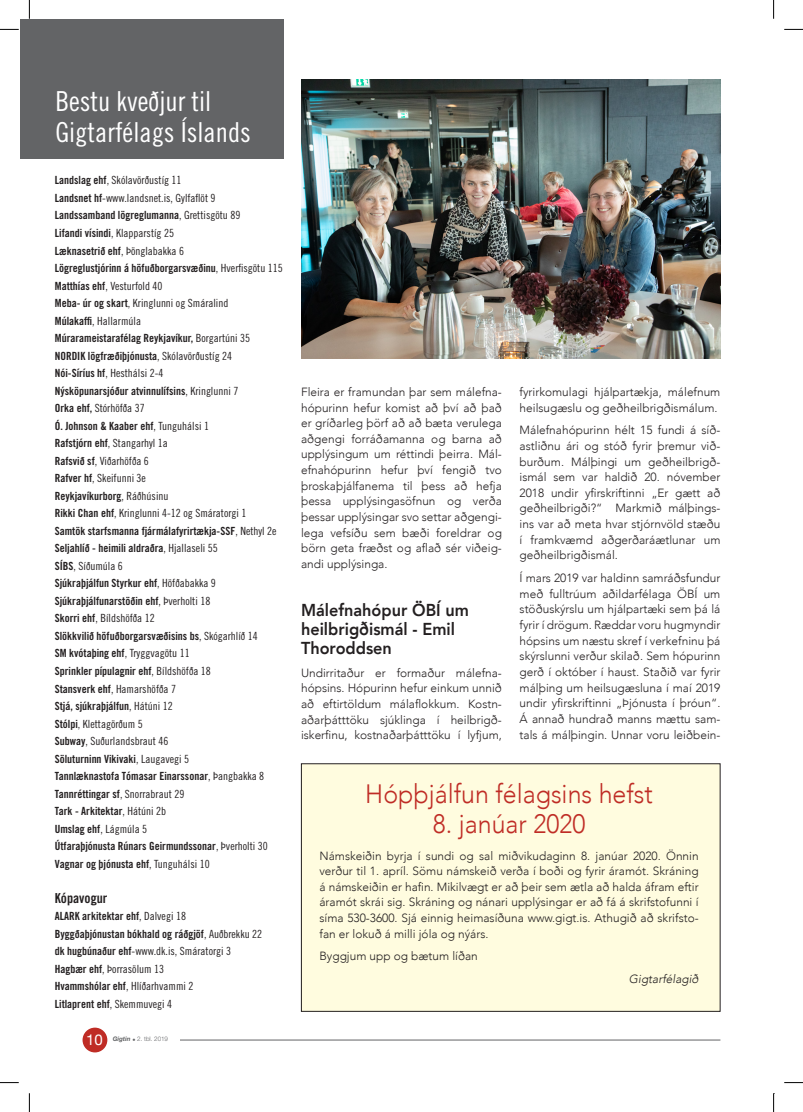
<style>
.page{position:relative;width:803px;height:1112px;background:#fff}
.page>*{position:absolute;margin:0;border:0;box-sizing:border-box;transform-origin:0 0}
.t1{font:27.5px/31.2px "Trade Gothic Cond Eighteen";color:#fff}
.t2{font:300 26.5px "Avenir";color:#bf2c25;scale:.94 1}
.t3{font:800 17.25px/18.8px "Avenir";color:#231f20;scale:.94 1}
.t4{font:15px "Helvetica Neue";color:#fff}
.t5{font:13.75px "Trade Gothic Bold Cond Twenty";color:#231f20}
.t6{font:300 11.88px/15.6px "Avenir";color:#231f20;text-align:justify}
.t7{font:italic 300 11.88px "Avenir";color:#231f20}
.t8{font:11.25px/17.5px "Trade Gothic Bold Cond Twenty";color:#231f20}
.t9{font:11.25px/17.5px "Trade Gothic Cond Eighteen";color:#231f20}
.t10{font:300 6.25px "Helvetica Neue";color:#636466}
.s1{font-family:"Trade Gothic Bold Cond Twenty"}
.s2{font-family:"Trade Gothic Cond Eighteen"}
.s3{font-weight:700;font-style:italic}
.s4{font-weight:700}
</style>
<div class="page">
<div style="left:83px;top:1027px;width:24px;height:25px;background:#bf2c25;border-radius:50%"></div>
<hr style="left:180px;top:1039px;width:540px;height:1px;background:#636466">
<img style="left:301px;top:79px;width:419px;height:280px">
<div style="left:20px;top:19px;width:264px;height:139px;background:#636466"></div>
<div style="left:301px;top:763px;width:419px;height:248px;background:#fffcdf"></div>
<div style="left:301px;top:763px;width:419px;height:248px;border:1px solid #231f20"></div>
<svg style="left:0;top:29px;width:19px;height:1px"></svg>
<svg style="left:784px;top:29px;width:19px;height:1px"></svg>
<svg style="left:0;top:1082px;width:19px;height:1px"></svg>
<svg style="left:784px;top:1082px;width:19px;height:1px"></svg>
<svg style="left:29px;top:0;width:1px;height:19px"></svg>
<svg style="left:29px;top:1093px;width:1px;height:18px"></svg>
<svg style="left:773px;top:0;width:1px;height:19px"></svg>
<svg style="left:773px;top:1093px;width:2px;height:18px"></svg>
<h1 class="t1" style="left:55px;top:85px;width:197px">Bestu kveðjur til<br>Gigtarfélags Íslands</h1>
<p class="t9" style="left:55px;top:171px;width:162px"><span class="s1">Landslag ehf</span>, Skólavörðustíg 11<br><span class="s1">Landsnet hf</span>-www.landsnet.is, Gylfaflöt 9</p>
<p class="t8" style="left:55px;top:206px;width:229px">Landssamband lögreglumanna<span class="s2">, Grettisgötu 89<br></span>Lifandi vísindi<span class="s2">, Klapparstíg 25<br></span>Læknasetrið ehf<span class="s2">, Þönglabakka 6<br></span>Lögreglustjórinn á höfuðborgarsvæðinu<span class="s2">, Hverfisgötu 115</span></p>
<p class="t9" style="left:55px;top:276px;width:175px"><span class="s1">Matthías ehf</span>, Vesturfold 40<br><span class="s1">Meba- úr og skart</span>, Kringlunni og Smáralind<br><span class="s1">Múlakaffi</span>, Hallarmúla</p>
<p class="t8" style="left:55px;top:329px;width:197px">Múrarameistarafélag Reykjavíkur, <span class="s2">Borgartúni 35<br></span>NORDIK lögfræðiþjónusta<span class="s2">, Skólavörðustíg 24</span></p>
<p class="t9" style="left:55px;top:364px;width:110px"><span class="s1">Nói-Síríus hf</span>, Hesthálsi 2-4</p>
<p class="t8" style="left:55px;top:382px;width:185px">Nýsköpunarsjóður atvinnulífsins<span class="s2">, Kringlunni 7</span></p>
<p class="t9" style="left:55px;top:399px;width:91px"><span class="s1">Orka ehf,</span> Stórhöfða 37</p>
<p class="t8" style="left:55px;top:417px;width:156px">Ó. Johnson &amp; Kaaber ehf<span class="s2">, Tunguhálsi 1</span></p>
<p class="t9" style="left:55px;top:434px;width:115px"><span class="s1">Rafstjórn ehf</span>, Stangarhyl 1a<br><span class="s1">Rafsvið sf</span>, Viðarhöfða 6<br><span class="s1">Rafver hf</span>, Skeifunni 3e</p>
<p class="t8" style="left:55px;top:487px;width:115px">Reykjavíkurborg<span class="s2">, Ráðhúsinu</span></p>
<p class="t9" style="left:55px;top:504px;width:193px"><span class="s1">Rikki Chan ehf</span>, Kringlunni 4-12 og Smáratorgi 1</p>
<p class="t8" style="left:55px;top:522px;width:223px">Samtök starfsmanna fjármálafyrirtækja-SSF<span class="s2">, Nethyl 2e<br></span>Seljahlíð - heimili aldraðra<span class="s2">, Hjallaseli 55</span></p>
<p class="t9" style="left:55px;top:557px;width:70px"><span class="s1">SÍBS</span>, Síðumúla 6</p>
<p class="t8" style="left:55px;top:574px;width:163px">Sjúkraþjálfun Styrkur ehf<span class="s2">, Höfðabakka 9<br></span>Sjúkraþjálfunarstöðin ehf<span class="s2">, Þverholti 18</span></p>
<p class="t9" style="left:55px;top:609px;width:101px"><span class="s1">Skorri ehf</span>, Bíldshöfða 12</p>
<p class="t8" style="left:55px;top:627px;width:204px">Slökkvilið höfuðborgarsvæðisins bs<span class="s2">, Skógarhlíð 14<br></span>SM kvótaþing ehf<span class="s2">, Tryggvagötu 11<br></span>Sprinkler pípulagnir ehf<span class="s2">, Bíldshöfða 18</span></p>
<p class="t9" style="left:55px;top:679px;width:123px"><span class="s1">Stansverk ehf</span>, Hamarshöfða 7</p>
<p class="t8" style="left:55px;top:697px;width:120px">Stjá, sjúkraþjálfun<span class="s2">, Hátúni 12</span></p>
<p class="t9" style="left:55px;top:714px;width:115px"><span class="s1">Stólpi</span>, Klettagörðum 5<br><span class="s1">Subway</span>, Suðurlandsbraut 46</p>
<p class="t8" style="left:55px;top:749px;width:215px">Söluturninn Vikivaki<span class="s2">, Laugavegi 5<br></span>Tannlæknastofa Tómasar Einarssonar<span class="s2">, Þangbakka 8<br></span>Tannréttingar sf<span class="s2">, Snorrabraut 29<br></span>Tark - Arkitektar<span class="s2">, Hátúni 2b<br></span>Umslag ehf<span class="s2">, Lágmúla 5<br></span>Útfaraþjónusta Rúnars Geirmundssonar<span class="s2">, Þverholti 30<br></span>Vagnar og þjónusta ehf<span class="s2">, Tunguhálsi 10</span></p>
<p class="t5" style="left:55px;top:889px;width:54px">Kópavogur</p>
<p class="t8" style="left:55px;top:906px;width:209px">ALARK arkitektar ehf<span class="s2">, Dalvegi 18<br></span>Byggðaþjónustan bókhald og ráðgjöf<span class="s2">, Auðbrekku 22</span></p>
<p class="t9" style="left:55px;top:941px;width:178px"><span class="s1">dk hugbúnaður ehf</span>-www.dk.is, Smáratorgi 3<br><span class="s1">Hagbær ehf</span>, Þorrasölum 13</p>
<p class="t8" style="left:55px;top:976px;width:140px">Hvammshólar ehf<span class="s2">, Hlíðarhvammi 2<br></span>Litlaprent ehf<span class="s2">, Skemmuvegi 4</span></p>
<p class="t4" style="left:86px;top:1028px;width:18px">10</p>
<p class="t10" style="left:113px;top:1034px;width:57px"><span class="s3">Gigtin</span> <span class="s4">•</span> 2. tbl. 2019</p>
<p class="t6" style="left:301px;top:384px;width:202px">Fleira er framundan þar sem málefna&shy;hópurinn hefur komist að því að það er gríðarleg þörf að að bæta verulega aðgengi forráðamanna og barna að upplýsingum um réttindi þeirra. Mál&shy;efnahópurinn hefur því fengið tvo þroskaþjálfanema til þess að hefja þessa upplýsingasöfnun og verða þessar upplýsingar svo settar aðgengi&shy;lega vefsíðu sem bæði foreldrar og börn geta fræðst og aflað sér viðeig&shy;andi upplýsinga.</p>
<h3 class="t3" style="left:301px;top:601px;width:180px">Málefnahópur ÖBÍ um heilbrigðismál - Emil<br>Thoroddsen</h3>
<p class="t6" style="left:301px;top:664px;width:202px">Undirritaður er formaður málefna&shy;hópsins. Hópurinn hefur einkum unnið að eftirtöldum málaflokkum. Kostn&shy;aðarþátttöku sjúklinga í heilbrigð&shy;iskerfinu, kostnaðarþátttöku í lyfjum,</p>
<p class="t6" style="left:520px;top:384px;width:202px">fyrirkomulagi hjálpartækja, málefnum heilsugæslu og geðheilbrigðismálum.</p>
<p class="t6" style="left:520px;top:422px;width:202px">Málefnahópurinn hélt 15 fundi á síð&shy;astliðnu ári og stóð fyrir þremur við&shy;burðum. Málþingi um geðheilbrigð&shy;ismál sem var haldið 20. nóvember 2018 undir yfirskriftinni „Er gætt að geðheilbrigði?“ Markmið málþings&shy;ins var að meta hvar stjórnvöld stæðu í framkvæmd aðgerðaráætlunar um geðheilbrigðismál.</p>
<p class="t6" style="left:520px;top:570px;width:202px">Í mars 2019 var haldinn samráðsfundur með fulltrúum aðildarfélaga ÖBÍ um stöðuskýrslu um hjálpartæki sem þá lá fyrir í drögum. Ræddar voru hugmyndir hópsins um næstu skref í verkefninu þá skýrslunni verður skilað. Sem hópurinn gerð í október í haust. Staðið var fyrir málþing um heilsugæsluna í maí 2019 undir yfirskriftinni „Þjónusta í þróun“.<br>Á annað hundrað manns mættu sam&shy;tals á málþingin. Unnar voru leiðbein-</p>
<h2 class="t2" style="left:365px;top:777px;width:307px">Hópþjálfun félagsins hefst</h2>
<h2 class="t2" style="left:433px;top:807px;width:164px">8. janúar 2020</h2>
<p class="t6" style="left:319px;top:847px;width:381px">Námskeiðin byrja í sundi og sal miðvikudaginn 8. janúar 2020. Önnin verður til 1. apríl. Sömu námskeið verða í boði og fyrir áramót. Skráning á námskeiðin er hafin. Mikilvægt er að þeir sem ætla að halda áfram eftir áramót skrái sig. Skráning og nánari upplýsingar er að fá á skrifstofunni í síma 530-3600. Sjá einnig heimasíðuna www.gigt.is. Athugið að skrifsto&shy;fan er lokuð á milli jóla og nýárs.</p>
<p class="t6" style="left:319px;top:948px;width:160px">Byggjum upp og bætum líðan</p>
<p class="t7" style="left:629px;top:971px;width:71px">Gigtarfélagið</p>
</div>
